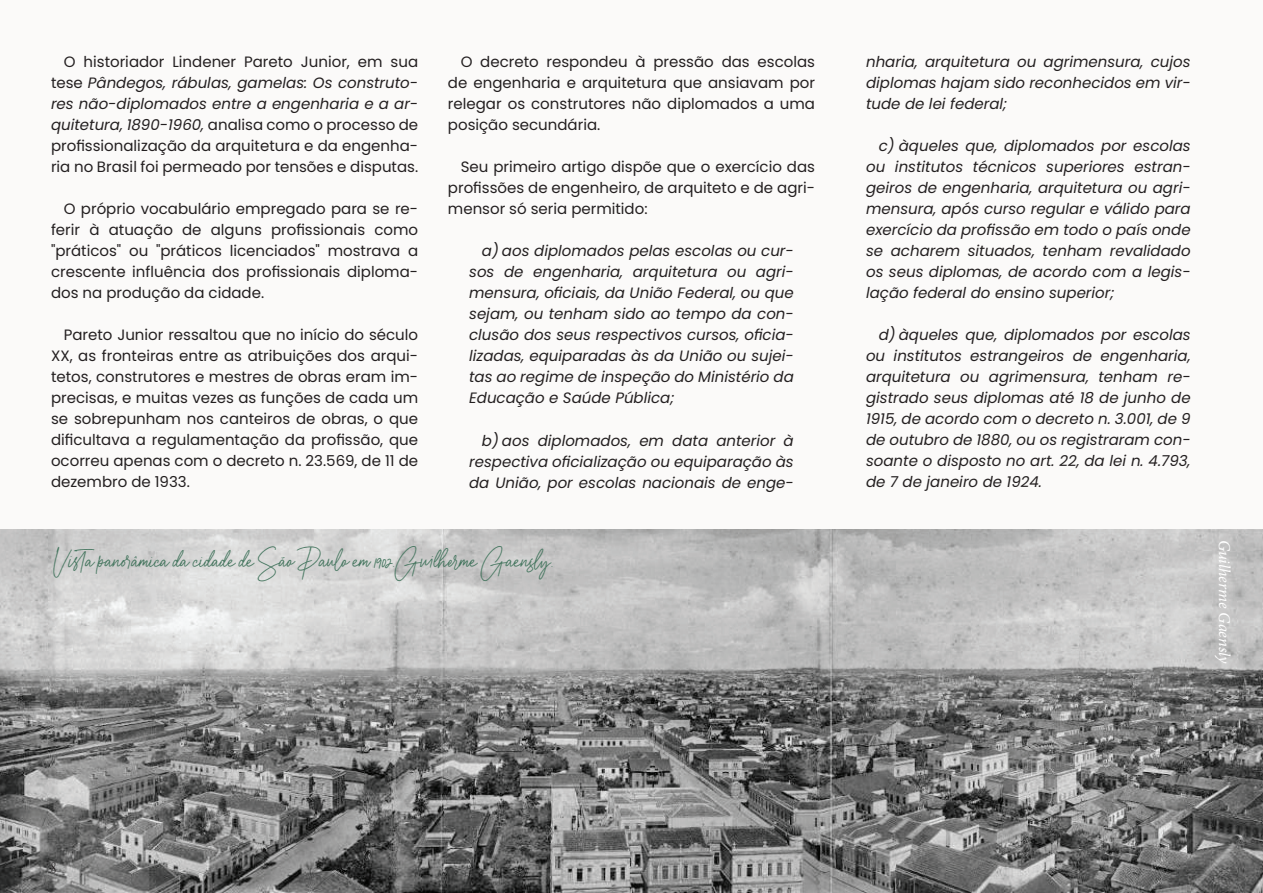
<style>
.page{position:relative;width:1263px;height:893px;background:#fbfaf9}
.page>*{position:absolute;margin:0;border:0;box-sizing:border-box;transform-origin:0 0}
.t1{font:45px "Aurelly Signature";letter-spacing:-.01em;color:#45765f}
.t2{font:italic 16.5px "Minion Pro";letter-spacing:-.005em;color:#fff}
.t3{font:italic 15px/21px "Poppins";color:#231f20;text-align:justify}
.t4{font:15px/21px "Poppins";color:#231f20;text-align:justify}
.t5{font:15px "Abraham Lincoln";color:#231f20}
.s1{font-style:italic}
</style>
<div class="page">
<img style="left:0;top:530px;width:1263px;height:363px">
<p class="t4" style="left:51px;top:51px;width:369px;text-indent:13px">O historiador Lindener Pareto Junior, em sua tese <span class="s1">Pândegos, rábulas, gamelas: Os construto&shy;res não-diplomados entre a engenharia e a ar&shy;quitetura, 1890-1960,</span> analisa como o processo de profissionalização da arquitetura e da engenha&shy;ria no Brasil foi permeado por tensões e disputas.</p>
<p class="t4" style="left:51px;top:198px;width:369px;text-indent:13px">O próprio vocabulário empregado para se re&shy;ferir à atuação de alguns profissionais como "práticos" ou "práticos licenciados" mostrava a crescente influência dos profissionais diploma&shy;dos na produção da cidade.</p>
<p class="t4" style="left:51px;top:325px;width:369px;text-indent:13px">Pareto Junior ressaltou que no início do século XX, as fronteiras entre as atribuições dos arqui&shy;tetos, construtores e mestres de obras eram im&shy;precisas, e muitas vezes as funções de cada um se sobrepunham nos canteiros de obras, o que dificultava a regulamentação da profissão, que ocorreu apenas com o decreto n. 23.569, de 11 de dezembro de 1933.</p>
<p class="t4" style="left:448px;top:51px;width:369px;text-indent:13px">O decreto respondeu à pressão das escolas de engenharia e arquitetura que ansiavam por relegar os construtores não diplomados a uma posição secundária.</p>
<p class="t4" style="left:448px;top:156px;width:369px;text-indent:13px">Seu primeiro artigo dispõe que o exercício das profissões de engenheiro, de arquiteto e de agri&shy;mensor só seria permitido:</p>
<p class="t3" style="left:469px;top:241px;width:326px;text-indent:13px">a) aos diplomados pelas escolas ou cur&shy;sos de engenharia, arquitetura ou agri&shy;mensura, oficiais, da União Federal, ou que sejam, ou tenham sido ao tempo da con&shy;clusão dos seus respectivos cursos, oficia&shy;lizadas, equiparadas às da União ou sujei&shy;tas ao regime de inspeção do Ministério da Educação e Saúde Pública;</p>
<p class="t3" style="left:469px;top:430px;width:326px;text-indent:13px">b) aos diplomados, em data anterior à respectiva oficialização ou equiparação às da União, por escolas nacionais de enge-</p>
<p class="t3" style="left:866px;top:51px;width:326px">nharia, arquitetura ou agrimensura, cujos diplomas hajam sido reconhecidos em vir&shy;tude de lei federal;</p>
<p class="t3" style="left:866px;top:135px;width:326px;text-indent:13px">c) àqueles que, diplomados por escolas ou institutos técnicos superiores estran&shy;geiros de engenharia, arquitetura ou agri&shy;mensura, após curso regular e válido para exercício da profissão em todo o país onde se acharem situados, tenham revalidado os seus diplomas, de acordo com a legis&shy;lação federal do ensino superior;</p>
<p class="t3" style="left:866px;top:325px;width:326px;text-indent:13px">d) àqueles que, diplomados por escolas ou institutos estrangeiros de engenharia, arquitetura ou agrimensura, tenham re&shy;gistrado seus diplomas até 18 de junho de 1915, de acordo com o decreto n. 3.001, de 9 de outubro de 1880, ou os registraram con&shy;soante o disposto no art. 22, da lei n. 4.793, de 7 de janeiro de 1924.</p>
<h1 class="t1" style="left:53px;top:540px;width:502px">Vista panorâmica da cidade de São Paulo em 1902.Guilherme Gaensly.</h1>
<p class="t2" style="left:1235px;top:540px;width:126px;rotate:90deg">Guilherme Gaensly</p>
<p class="t5" style="left:51px;top:860px;width:7px">8</p>
</div>
